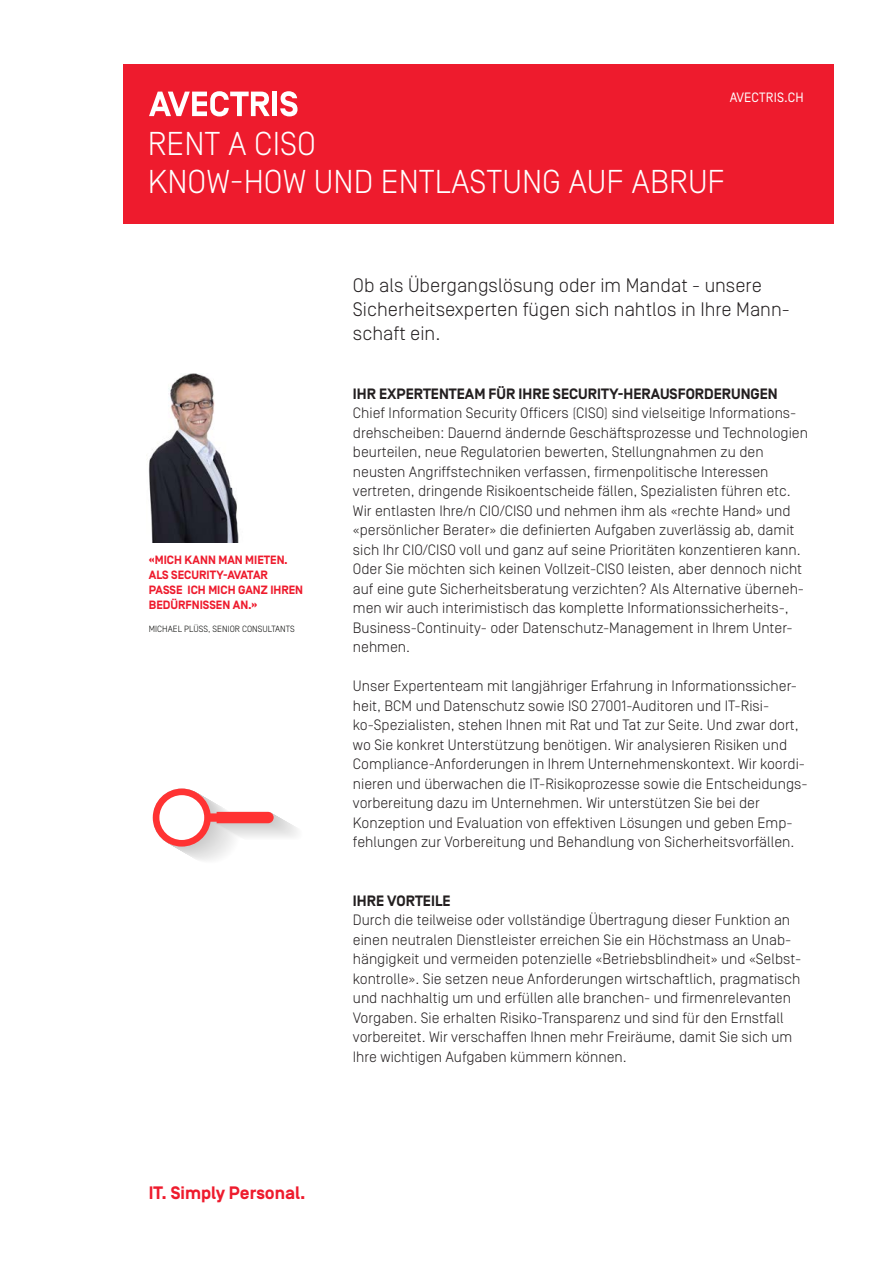
<style>
.page{position:relative;width:893px;height:1263px;background:#fff}
.page>*{position:absolute;margin:0;border:0;box-sizing:border-box;transform-origin:0 0}
.t1{font:300 33px/37.5px "Simplon Norm";color:#fff}
.t2{font:300 19.5px/24px "Simplon Norm";color:#231f20}
.t3{font:700 18px "Simplon Norm";color:#ee1b2d}
.t4{font:300 15px/19.5px "Simplon Norm";color:#231f20}
.t5{font:700 15px "Simplon Norm";color:#231f20}
.t6{font:13.5px "Simplon Norm";letter-spacing:.01em;color:#fff}
.t7{font:700 12px/15px "Simplon Norm";color:#ee1b2d}
.t8{font:300 9px "Simplon Norm";color:#040503}
</style>
<div class="page">
<div style="left:123px;top:64px;width:711px;height:159px;background:#ee1b2d"></div>
<svg style="left:149px;top:91px;width:121px;height:25px"></svg>
<hr style="left:273px;top:92px;width:4px;height:24px;background:#fff">
<svg style="left:280px;top:91px;width:17px;height:25px"></svg>
<svg style="left:153px;top:788px;width:144px;height:73px"></svg>
<div style="left:159px;top:795px;width:45px;height:45px;background:#fff;border-radius:50%"></div>
<img style="left:148px;top:374px;width:91px;height:168px">
<p class="t6" style="left:730px;top:90px;width:75px">AVECTRIS.CH</p>
<h1 class="t1" style="left:148px;top:126px;width:579px">Rent a CISO<br>Know-how und entlastung auf abruf</h1>
<p class="t7" style="left:149px;top:553px;width:112px">«MICH KANN MAN MIETE</p>
<p class="t7" style="left:277px;top:553px;width:13px">N.</p>
<p class="t7" style="left:149px;top:568px;width:121px">ALS SE CURITY-AVATAR<br>PASSE</p>
<p class="t7" style="left:149px;top:583px;width:156px;text-indent:39px">ICH MICH GANZ IHREN<br>BEDÜRFNISSE</p>
<p class="t7" style="left:222px;top:598px;width:37px">N AN.»</p>
<p class="t8" style="left:149px;top:624px;width:147px">Michael Plüss, Senior Consultants</p>
<p class="t3" style="left:149px;top:1183px;width:158px">IT. SIMPLY PERSONAL.</p>
<h2 class="t2" style="left:353px;top:274px;width:438px">Ob als Übergangslösung oder im Mandat - unsere<br>Sicherheitsexperten fügen sich nahtlos in Ihre Mann&shy;schaft ein.</h2>
<p class="t5" style="left:353px;top:385px;width:426px">IHR EXPERTENTEAM FÜR IHRE SECURITY-HERAUSFORDERUNGEN</p>
<p class="t4" style="left:353px;top:403px;width:457px">Chief Information Security Officers (CISO) sind vielseitige Informations&shy;drehscheiben: Dauernd ändernde Geschäftsprozesse und Technologien beurteilen, neue Regulatorien bewerten, Stellungnahmen zu den neusten Angriffstechniken verfassen, firmenpolitische Interessen vertreten, dringende Risikoentscheide fällen, Spezialisten führen etc.<br>Wir entlasten Ihre/n CIO/CISO und nehmen ihm als «rechte Hand» und «persönlicher Berater» die definierten Aufgaben zuverlässig ab, damit sich Ihr CIO/CISO voll und ganz auf seine Prioritäten konzentieren kann.<br>Oder Sie möchten sich keinen Vollzeit-CISO leisten, aber dennoch nicht auf eine gute Sicherheitsberatung verzichten? Als Alternative überneh&shy;men wir auch interimistisch das komplette Informationssicherheits-, Business-Continuity- oder Datenschutz-Management in Ihrem Unter&shy;nehmen.</p>
<p class="t4" style="left:353px;top:676px;width:456px">Unser Expertenteam mit langjähriger Erfahrung in Informationssicher&shy;heit, BCM und Datenschutz sowie ISO 27001-Auditoren und IT-Risi&shy;ko-Spezialisten, stehen Ihnen mit Rat und Tat zur Seite. Und zwar dort, wo Sie konkret Unterstützung benötigen. Wir analysieren Risiken und Compliance-Anforderungen in Ihrem Unternehmenskontext. Wir koordi&shy;nieren und überwachen die IT-Risikoprozesse sowie die Entscheidungs&shy;vorbereitung dazu im Unternehmen. Wir unterstützen Sie bei der Konzeption und Evaluation von effektiven Lösungen und geben Emp&shy;fehlungen zur Vorbereitung und Behandlung von Sicherheitsvorfällen.</p>
<p class="t5" style="left:353px;top:892px;width:97px">IHRE VORTEI LE</p>
<p class="t4" style="left:353px;top:910px;width:450px">Durch die teilweise oder vollständige Übertragung dieser Funktion an einen neutralen Dienstleister erreichen Sie ein Höchstmass an Unab&shy;hängigkeit und vermeiden potenzielle «Betriebsblindheit» und «Selbst&shy;kontrolle». Sie setzen neue Anforderungen wirtschaftlich, pragmatisch und nachhaltig um und erfüllen alle branchen- und firmenrelevanten Vorgaben. Sie erhalten Risiko-Transparenz und sind für den Ernstfall vorbereitet. Wir verschaffen Ihnen mehr Freiräume, damit Sie sich um Ihre wichtigen Aufgaben kümmern können.</p>
</div>
